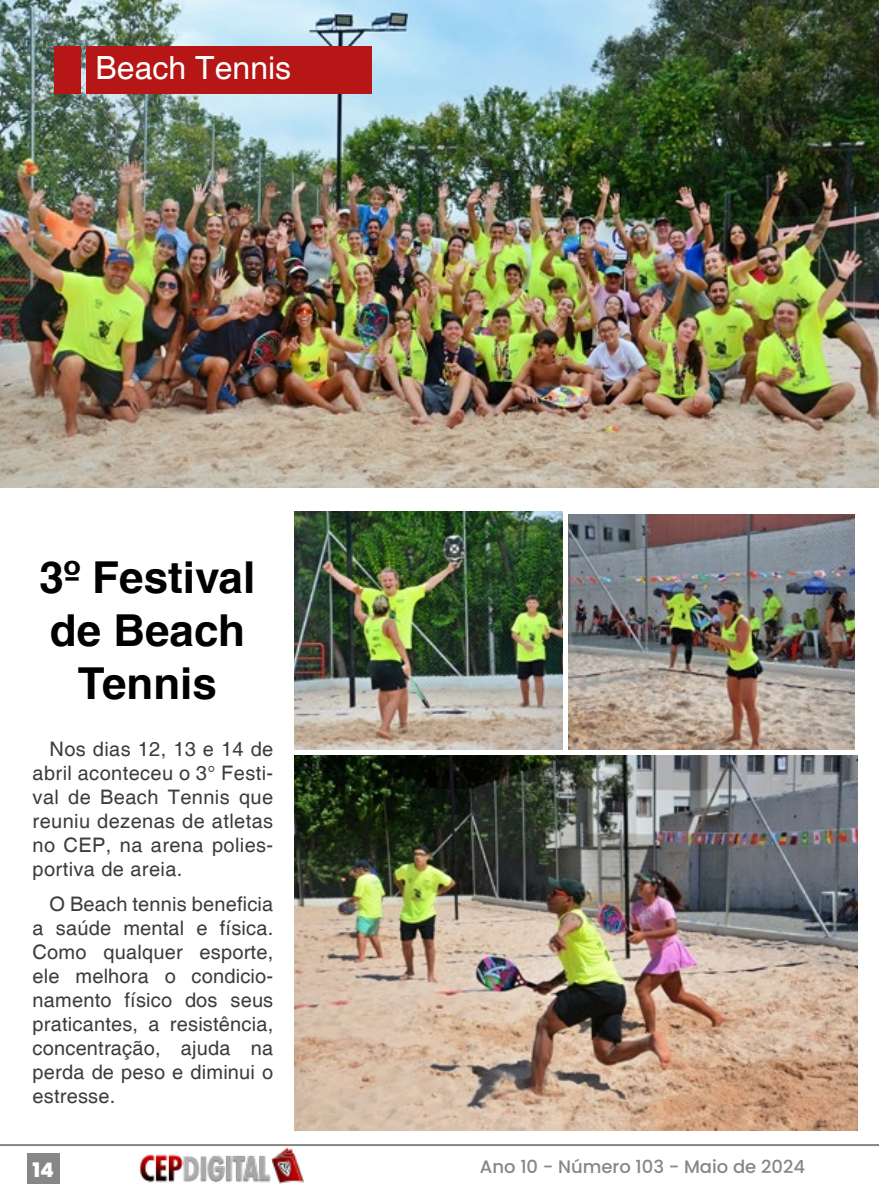
<style>
.page{position:relative;width:879px;height:1191px;background:#fff}
.page>*{position:absolute;margin:0;border:0;box-sizing:border-box;transform-origin:0 0}
.t1{font:700 44px/52.8px "Helvetica";color:#000;text-align:center}
.t2{font:32px "Helvetica";color:#fff}
.t3{font:20px/24px "Helvetica";letter-spacing:.015em;color:#3c3c3b;text-align:justify}
.t4{font:800 20px "Poppins";color:#fff}
.t5{font:500 18px "Poppins";color:#878787}
</style>
<div class="page">
<div style="left:27px;top:1152px;width:33px;height:31px;background:#878787"></div>
<img style="left:140px;top:1147px;width:164px;height:37px">
<hr style="left:0;top:1144px;width:879px;height:2px;background:#878787">
<img style="left:0;top:0;width:879px;height:487px">
<img style="left:295px;top:756px;width:562px;height:374px">
<img style="left:295px;top:511px;width:267px;height:238px">
<div style="left:54px;top:46px;width:26px;height:47px;background:#b61615"></div>
<div style="left:86px;top:46px;width:286px;height:47px;background:#b61615"></div>
<img style="left:568px;top:514px;width:286px;height:235px">
<h2 class="t2" style="left:96px;top:50px;width:197px">Beach Tennis</h2>
<h1 class="t1" style="left:40px;top:551px;width:217px">3º Festival de Beach<br>Tennis</h1>
<p class="t3" style="left:33px;top:737px;width:242px;text-indent:17px">Nos dias 12, 13 e 14 de abril aconteceu o 3° Festi&shy;val de Beach Tennis que reuniu dezenas de atletas no CEP, na arena polies&shy;portiva de areia.</p>
<p class="t3" style="left:33px;top:893px;width:242px;text-indent:17px">O Beach tennis beneficia a saúde mental e física.<br>Como qualquer esporte, ele melhora o condicio&shy;namento físico dos seus praticantes, a resistência, concentração, ajuda na perda de peso e diminui o estresse.</p>
<p class="t4" style="left:32px;top:1158px;width:23px">14</p>
<p class="t5" style="left:480px;top:1156px;width:327px">Ano 10 - Número 103 - Maio de 2024</p>
</div>
